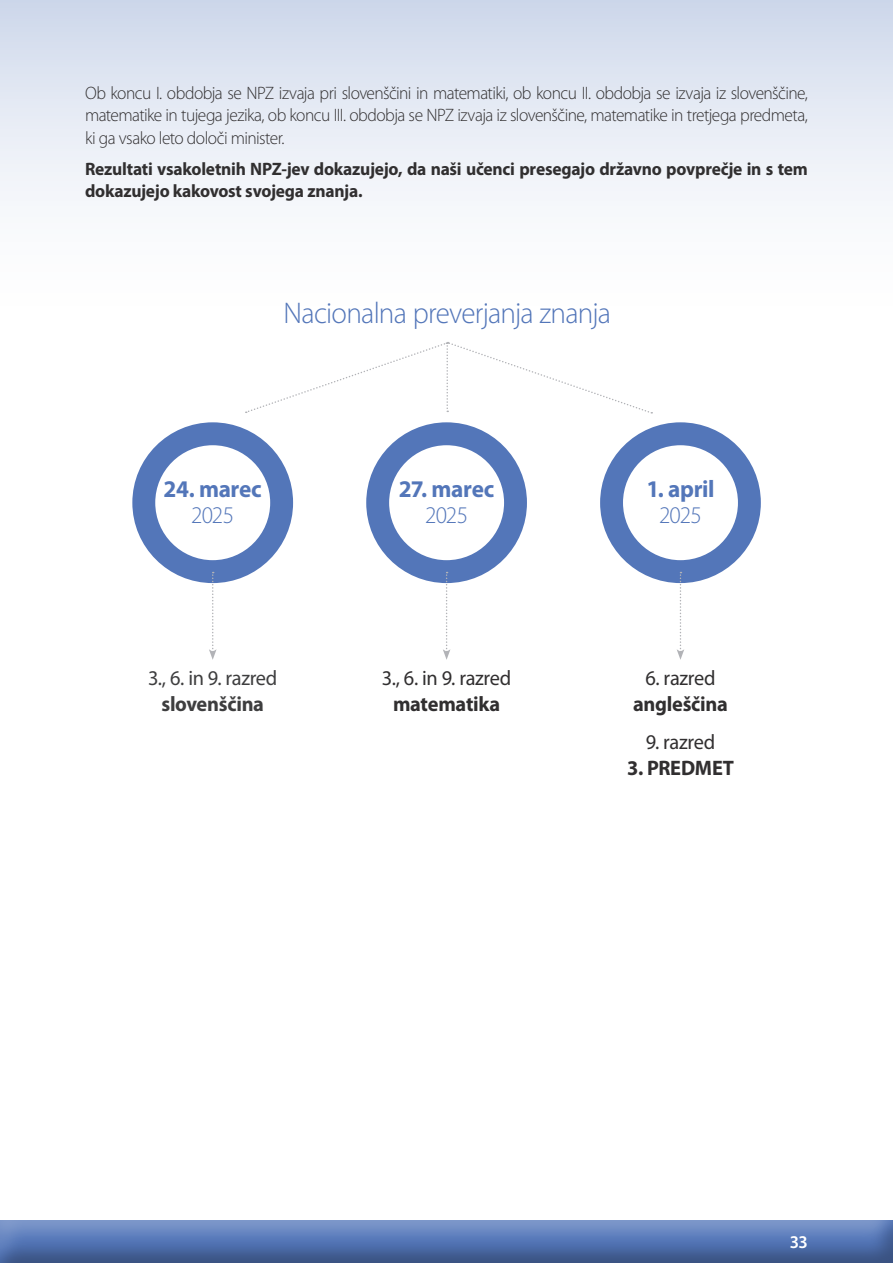
<style>
.page{position:relative;width:893px;height:1263px;background:#fff}
.page>*{position:absolute;margin:0;border:0;box-sizing:border-box;transform-origin:0 0}
.t1{font:300 30px "Myriad Pro";letter-spacing:-.025em;color:#5376b9}
.t2{font:700 24px "Myriad Pro";letter-spacing:-.015em;color:#5376b9}
.t3{font:300 24px "Myriad Pro";letter-spacing:-.035em;color:#5376b9}
.t4{font:21px "Myriad Pro";letter-spacing:-.015em;color:#312f30}
.t5{font:700 21px "Myriad Pro";letter-spacing:-.015em;color:#312f30}
.t6{font:21px "Myriad Pro";letter-spacing:-.015em;color:#3e3e3f}
.t7{font:700 21px "Myriad Pro";letter-spacing:-.015em;color:#3e3e3f}
.t8{font:300 18px/22.5px "Myriad Pro";letter-spacing:-.035em;color:#312f30;text-align:justify}
.t9{font:700 18px/22.5px "Myriad Pro";letter-spacing:-.015em;color:#312f30}
.t10{font:600 18px "Myriad Pro";color:#fff}
</style>
<div class="page">
<div style="left:0;top:1218px;width:893px;height:45px;background:#231f20;opacity:.35"></div>
<div style="left:0;top:0;width:893px;height:334px;background:linear-gradient(to bottom,#d2dbec,#fff)"></div>
<svg style="left:246px;top:342px;width:406px;height:72px"></svg>
<div style="left:132px;top:422px;width:161px;height:161px;background:#5376b9;border-radius:50%"></div>
<div style="left:155px;top:445px;width:115px;height:115px;background:#fff;border-radius:50%"></div>
<svg style="left:209px;top:572px;width:8px;height:88px"></svg>
<div style="left:366px;top:422px;width:161px;height:161px;background:#5376b9;border-radius:50%"></div>
<div style="left:389px;top:445px;width:115px;height:115px;background:#fff;border-radius:50%"></div>
<svg style="left:443px;top:572px;width:7px;height:88px"></svg>
<div style="left:600px;top:422px;width:161px;height:161px;background:#5376b9;border-radius:50%"></div>
<div style="left:623px;top:445px;width:115px;height:115px;background:#fff;border-radius:50%"></div>
<svg style="left:677px;top:572px;width:7px;height:88px"></svg>
<p class="t8" style="left:85px;top:81px;width:724px">Ob koncu I. obdobja se NPZ izvaja pri slovenščini in matematiki, ob koncu II. obdobja se izvaja iz slovenščine, matematike in tujega jezika, ob koncu III. obdobja se NPZ izvaja iz slovenščine, matematike in tretjega predmeta, ki ga vsako leto določi minister.</p>
<p class="t9" style="left:85px;top:157px;width:724px">Rezultati vsakoletnih NPZ-jev dokazujejo, da naši učenci presegajo državno povprečje in s tem dokazujejo kakovost svojega znanja.</p>
<p class="t1" style="left:284px;top:295px;width:329px">Nacionalna preverjanja znanja</p>
<p class="t2" style="left:164px;top:474px;width:100px">24. marec</p>
<p class="t3" style="left:191px;top:500px;width:44px">2025</p>
<p class="t6" style="left:148px;top:665px;width:131px">3., 6. in 9. razred</p>
<p class="t7" style="left:161px;top:690px;width:104px">slovenščina</p>
<p class="t2" style="left:399px;top:474px;width:97px">27. marec</p>
<p class="t3" style="left:425px;top:500px;width:44px">2025</p>
<p class="t4" style="left:382px;top:665px;width:131px">3., 6. in 9. razred</p>
<p class="t5" style="left:393px;top:690px;width:109px">matematika</p>
<p class="t2" style="left:646px;top:474px;width:70px">1. april</p>
<p class="t3" style="left:659px;top:500px;width:44px">2025</p>
<p class="t4" style="left:645px;top:665px;width:72px">6. razred</p>
<p class="t5" style="left:633px;top:690px;width:96px">angleščina</p>
<p class="t4" style="left:646px;top:729px;width:71px">9. razred</p>
<p class="t5" style="left:627px;top:754px;width:108px">3. PREDMET</p>
<p class="t10" style="left:790px;top:1231px;width:19px">33</p>
</div>
